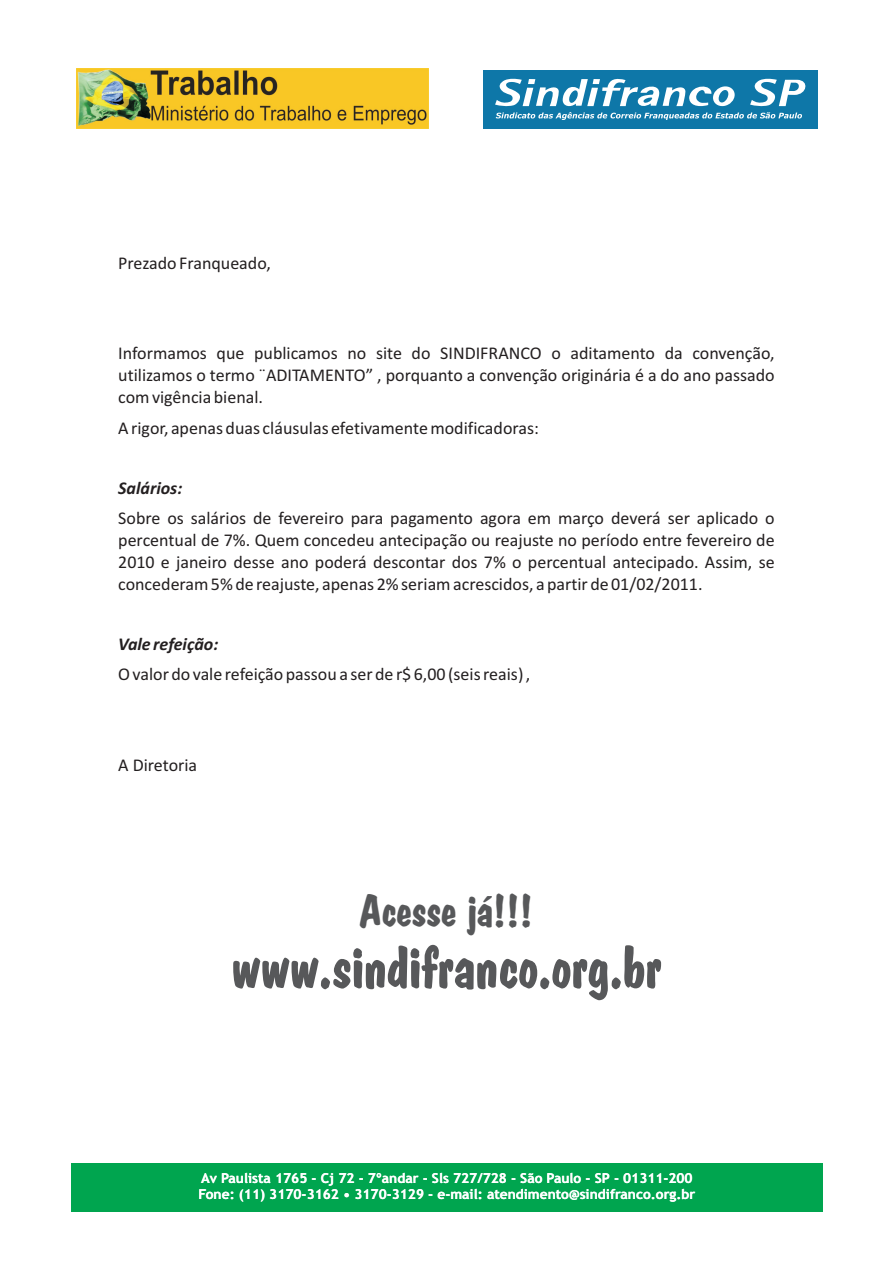
<style>
.page{position:relative;width:893px;height:1263px;background:#fff}
.page>*{position:absolute;margin:0;border:0;box-sizing:border-box;transform-origin:0 0}
.t1{font:60px "Joan";color:#57585a}
.t2{font:45px "Joan";color:#57585a}
.t3{font:18px/21.9px "Calibri";color:#231f20;text-align:justify}
.t4{font:italic 700 18px "Calibri";color:#231f20}
.t5{font:700 13.65px/15.9px "Trebuchet MS";color:#fff}
</style>
<div class="page">
<div style="left:483px;top:70px;width:334px;height:59px;background:#0e77a8"></div>
<svg style="left:495px;top:78px;width:311px;height:42px"></svg>
<img style="left:77px;top:68px;width:352px;height:60px">
<div style="left:71px;top:1163px;width:752px;height:49px;background:#00a54f"></div>
<p class="t3" style="left:118px;top:253px;width:154px">Prezado Franqueado,</p>
<p class="t3" style="left:118px;top:344px;width:658px">Informamos que publicamos no site do SINDIFRANCO o aditamento da convenção, utilizamos o termo ¨ADITAMENTO” , porquanto a convenção originária é a do ano passado com vigência bienal.</p>
<p class="t3" style="left:118px;top:418px;width:422px">A rigor, apenas duas cláusulas efetivamente modificadoras:</p>
<p class="t4" style="left:118px;top:480px;width:66px">Salários:</p>
<p class="t3" style="left:118px;top:509px;width:658px">Sobre os salários de fevereiro para pagamento agora em março deverá ser aplicado o percentual de 7%. Quem concedeu antecipação ou reajuste no período entre fevereiro de 2010 e janeiro desse ano poderá descontar dos 7% o percentual antecipado. Assim, se concederam 5% de reajuste, apenas 2% seriam acrescidos, a partir de 01/02/2011.</p>
<p class="t4" style="left:118px;top:637px;width:102px">Vale refeição:</p>
<p class="t3" style="left:118px;top:665px;width:414px">O valor do vale refeição passou a ser de r$ 6,00 (seis reais) ,</p>
<p class="t3" style="left:118px;top:756px;width:80px">A Diretoria</p>
<h2 class="t2" style="left:360px;top:885px;width:175px">Acesse já!!!</h2>
<h1 class="t1" style="left:231px;top:934px;width:432px">www.sindifranco.org.br</h1>
<p class="t5" style="left:198px;top:1171px;width:498px">Av Paulista 1765 - Cj 72 - 7ºandar - Sls 727/728 - São Paulo - SP - 01311-200<br>Fone: (11) 3170-3162 • 3170-3129 - e-mail: atendimento@sindifranco.org.br</p>
</div>
